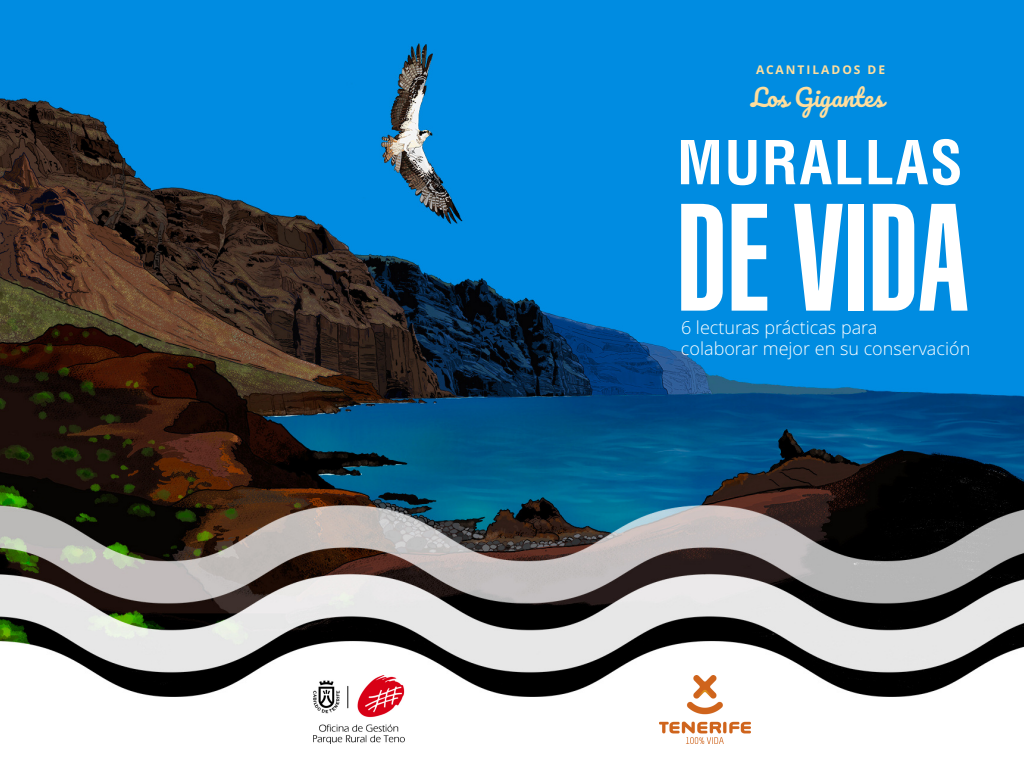
<style>
.page{position:relative;width:1024px;height:768px;background:#fff}
.page>*{position:absolute;margin:0;border:0;box-sizing:border-box;transform-origin:0 0}
.t1{font:900 extra-condensed 150px "Helvetica";color:#fff}
.t2{font:700 condensed 59px "Helvetica";letter-spacing:.025em;color:#fff}
.t3{font:24px "Pacifico";color:#ffde9d}
.t4{font:300 18px/21.7px "Open Sans";color:#fff}
.t5{font:700 12px "Open Sans";letter-spacing:.165em;color:#ffde9d}
</style>
<div class="page">
<img style="left:0;top:0;width:1024px;height:744px">
<img style="left:313px;top:675px;width:92px;height:69px">
<img style="left:659px;top:676px;width:92px;height:67px">
<p class="t5" style="left:756px;top:63px;width:131px">ACANTILADOS DE</p>
<h3 class="t3" style="left:751px;top:85px;width:134px">Los Gigantes</h3>
<h2 class="t2" style="left:677px;top:129px;width:287px">MURALLAS</h2>
<h1 class="t1" style="left:677px;top:204px;width:293px">DE VIDA</h1>
<p class="t4" style="left:681px;top:317px;width:291px">6 lecturas prácticas para<br>colaborar mejor en su conservación</p>
</div>
